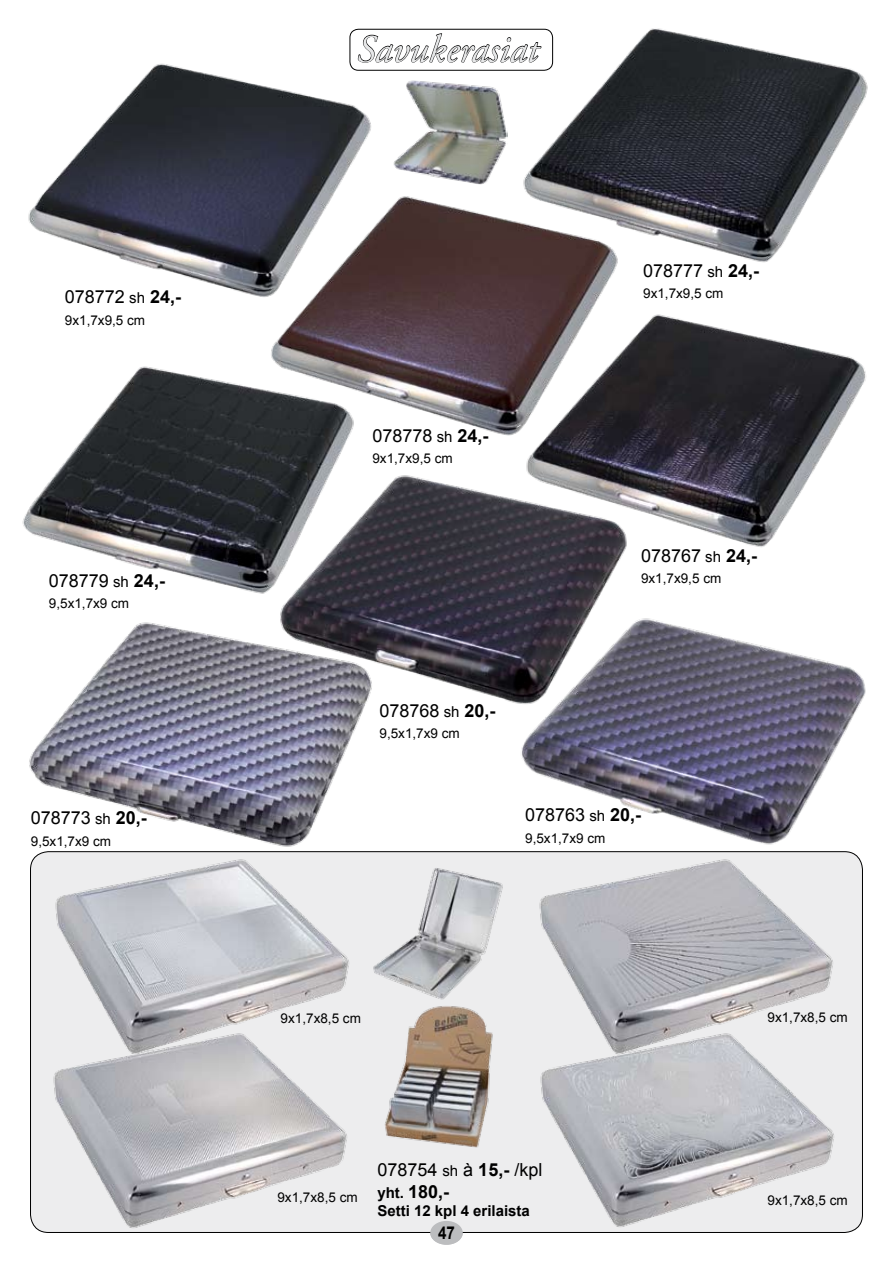
<style>
.page{position:relative;width:893px;height:1263px;background:#fff}
.page>*{position:absolute;margin:0;border:0;box-sizing:border-box;transform-origin:0 0}
.t1{font:italic 39px "Adobe Garamond Pro";color:#e6e7e8}
.t2{font:18px/21.6px "Arial";color:#000}
.t3{font:700 17.7px "Arial";color:#000;scale:.85 1}
.t4{font:700 15px "Arial";color:#000}
.t5{font:13.5px "Arial";color:#000}
.s1{font-size:15px}
.s2{font-weight:700}
.s3{font-weight:700;font-size:15px}
</style>
<div class="page">
<div style="left:31px;top:852px;width:831px;height:380px;background:#ededee;border-radius:18px"></div>
<img style="left:516px;top:28px;width:352px;height:235px">
<img style="left:271px;top:189px;width:352px;height:247px">
<img style="left:519px;top:308px;width:347px;height:239px">
<img style="left:28px;top:55px;width:347px;height:247px">
<img style="left:29px;top:622px;width:349px;height:230px">
<img style="left:273px;top:469px;width:357px;height:242px">
<img style="left:510px;top:609px;width:356px;height:246px">
<div style="left:350px;top:29px;width:203px;height:41px;background:#fff;border-radius:9px"></div>
<div style="left:350px;top:29px;width:203px;height:41px;border:1px solid #000;border-radius:9px"></div>
<svg style="left:358px;top:33px;width:183px;height:30px"></svg>
<img style="left:393px;top:80px;width:114px;height:105px">
<img style="left:47px;top:1059px;width:307px;height:174px">
<img style="left:539px;top:859px;width:294px;height:169px">
<img style="left:534px;top:1028px;width:307px;height:205px">
<img style="left:373px;top:868px;width:130px;height:132px">
<img style="left:55px;top:859px;width:294px;height:200px">
<img style="left:384px;top:1006px;width:109px;height:142px">
<div style="left:430px;top:1221px;width:33px;height:24px;background:#bcbdbf;border-radius:50%"></div>
<img style="left:22px;top:359px;width:338px;height:241px">
<h2 class="t2" style="left:65px;top:286px;width:118px">078772 <span class="s1">sh</span> <span class="s2">24,-</span></h2>
<p class="t5" style="left:65px;top:311px;width:82px">9x1,7x9,5 cm</p>
<h2 class="t2" style="left:49px;top:570px;width:118px">078779 <span class="s1">sh</span> <span class="s2">24,-</span></h2>
<p class="t5" style="left:49px;top:595px;width:82px">9,5x1,7x9 cm</p>
<h2 class="t2" style="left:31px;top:807px;width:118px">078773 <span class="s1">sh</span> <span class="s2">20,-</span></h2>
<p class="t5" style="left:31px;top:832px;width:82px">9,5x1,7x9 cm</p>
<h1 class="t1" style="left:357px;top:26px;width:183px">Savukerasiat</h1>
<h2 class="t2" style="left:643px;top:260px;width:118px">078777 <span class="s1">sh</span> <span class="s2">24,-</span></h2>
<p class="t5" style="left:643px;top:285px;width:82px">9x1,7x9,5 cm</p>
<h2 class="t2" style="left:372px;top:425px;width:118px">078778 <span class="s1">sh</span> <span class="s2">24,-</span></h2>
<p class="t5" style="left:372px;top:450px;width:82px">9x1,7x9,5 cm</p>
<h2 class="t2" style="left:641px;top:545px;width:118px">078767 <span class="s1">sh</span> <span class="s2">24,-</span></h2>
<p class="t5" style="left:641px;top:570px;width:82px">9x1,7x9,5 cm</p>
<h2 class="t2" style="left:379px;top:700px;width:118px">078768 <span class="s1">sh</span> <span class="s2">20,-</span></h2>
<p class="t5" style="left:379px;top:724px;width:82px">9,5x1,7x9 cm</p>
<h2 class="t2" style="left:525px;top:804px;width:118px">078763 <span class="s1">sh</span> <span class="s2">20,-</span></h2>
<p class="t5" style="left:525px;top:829px;width:82px">9,5x1,7x9 cm</p>
<p class="t5" style="left:281px;top:1009px;width:82px">9x1,7x8,5 cm</p>
<p class="t5" style="left:277px;top:1188px;width:82px">9x1,7x8,5 cm</p>
<h2 class="t2" style="left:377px;top:1159px;width:166px">078754 <span class="s1">sh</span> à <span class="s2">15,-</span> /kpl <span class="s3">yht.</span> <span class="s2">180,-</span></h2>
<p class="t4" style="left:377px;top:1200px;width:154px">Setti 12 kpl 4 erilaista</p>
<h3 class="t3" style="left:438px;top:1221px;width:21px">47</h3>
<p class="t5" style="left:767px;top:1009px;width:82px">9x1,7x8,5 cm</p>
<p class="t5" style="left:767px;top:1192px;width:82px">9x1,7x8,5 cm</p>
</div>
